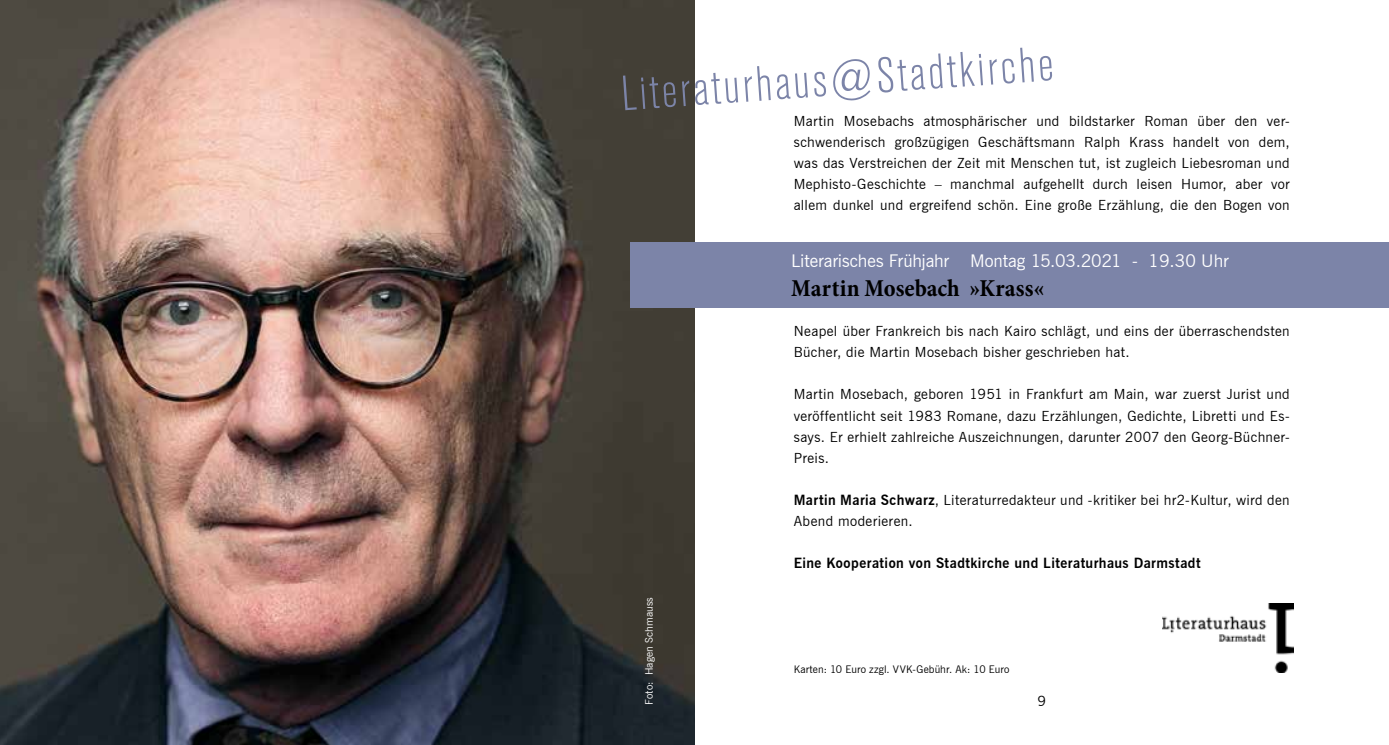
<style>
.page{position:relative;width:1389px;height:745px;background:#fff}
.page>*{position:absolute;margin:0;border:0;box-sizing:border-box;transform-origin:0 0}
.t1{font:300 condensed 49px "Akzidenz Grotesk BE";color:#7c84a8}
.t2{font:700 condensed 24.5px "Minion Pro";letter-spacing:.005em;color:#000}
.t3{font:17.5px "News Gothic BT";letter-spacing:-.005em;color:#fff}
.t4{font:14px/21px "News Gothic BT";letter-spacing:.025em;color:#000;text-align:justify}
.t5{font:700 14px "News Gothic BT";letter-spacing:.03em;color:#000}
.t6{font:10.5px "News Gothic BT";letter-spacing:.01em;color:#000}
.t7{font:10.5px "News Gothic BT";letter-spacing:.01em;color:#fff}
.s1{font-weight:700}
</style>
<div class="page">
<img style="left:0;top:0;width:694px;height:744px">
<div style="left:630px;top:242px;width:759px;height:65px;background:#7c84a8"></div>
<img style="left:1163px;top:603px;width:131px;height:69px">
<h1 class="t1" style="left:619px;top:67px;width:434px;rotate:-4deg">Literaturhaus@Stadtkirche</h1>
<p class="t4" style="left:794px;top:110px;width:498px">Martin Mosebachs atmosphärischer und bildstarker Roman über den ver&shy;schwenderisch großzügigen Geschäftsmann Ralph Krass handelt von dem, was das Verstreichen der Zeit mit Menschen tut, ist zugleich Liebesroman und Mephisto-Geschichte – manchmal aufgehellt durch leisen Humor, aber vor allem dunkel und ergreifend schön. Eine große Erzählung, die den Bogen von</p>
<p class="t3" style="left:791px;top:250px;width:439px">Literarisches Frühjahr Montag 15.03.2021 - 19.30 Uhr</p>
<h2 class="t2" style="left:791px;top:271px;width:255px">Martin Mosebach »Krass«</h2>
<p class="t7" style="left:643px;top:704px;width:109px;rotate:-90deg">Foto: Hagen Schmauss</p>
<p class="t4" style="left:794px;top:320px;width:498px">Neapel über Frankreich bis nach Kairo schlägt, und eins der überraschendsten<br>Bücher, die Martin Mosebach bisher geschrieben hat.</p>
<p class="t4" style="left:794px;top:383px;width:498px">Martin Mosebach, geboren 1951 in Frankfurt am Main, war zuerst Jurist und veröffentlicht seit 1983 Romane, dazu Erzählungen, Gedichte, Libretti und Es&shy;says. Er erhielt zahlreiche Auszeichnungen, darunter 2007 den Georg-Büchner-Preis.</p>
<p class="t4" style="left:794px;top:488px;width:498px"><span class="s1">Martin Maria Schwarz</span>, Literaturredakteur und -kritiker bei hr2-Kultur, wird den<br>Abend moderieren.</p>
<p class="t5" style="left:794px;top:554px;width:408px">Eine Kooperation von Stadtkirche und Literaturhaus Darmstadt</p>
<p class="t6" style="left:794px;top:662px;width:217px">Karten: 10 Euro zzgl. VVK-Gebühr. Ak: 10 Euro</p>
<p class="t4" style="left:1038px;top:690px;width:10px">9</p>
</div>
